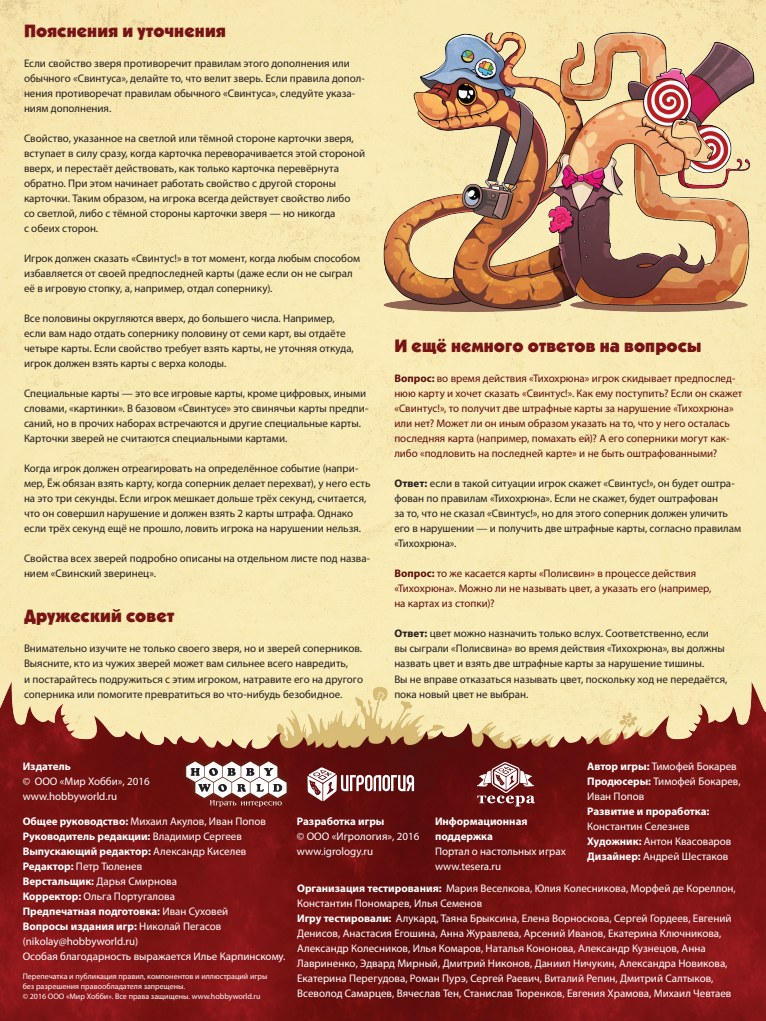
<style>
.page{position:relative;width:766px;height:1021px;background:#fff}
.page>*{position:absolute;margin:0;border:0;box-sizing:border-box;transform-origin:0 0}
.t1{font:900 18px "Kabel C";letter-spacing:.005em;color:#771415}
.t2{font:900 18px "Kabel C";color:#771514}
.t3{font:11px/15px "Myriad Pro";letter-spacing:-.005em;color:#231f20}
.t4{font:11px/15px "Myriad Pro";color:#fff}
.t5{font:11px/15px "Myriad Pro";letter-spacing:-.005em;color:#600e0e}
.t6{font:700 11px/15px "Myriad Pro";color:#fff}
.t7{font:8px/10px "Myriad Pro";color:#fff}
.s1{font-weight:700}
.s2{font-weight:400}
</style>
<div class="page">
<img style="left:0;top:0;width:765px;height:663px">
<img style="left:0;top:663px;width:765px;height:357px">
<svg style="left:307px;top:767px;width:107px;height:34px"></svg>
<svg style="left:477px;top:762px;width:57px;height:44px"></svg>
<div style="left:180px;top:755px;width:113px;height:58px;background:#69100e"></div>
<svg style="left:186px;top:761px;width:100px;height:46px"></svg>
<img style="left:346px;top:1px;width:419px;height:346px">
<p class="t1" style="left:24px;top:20px;width:203px">Пояснения и уточнения</p>
<p class="t3" style="left:24px;top:56px;width:342px">Если свойство зверя противоречит правилам этого дополнения или обычного «Свинтуса», делайте то, что велит зверь. Если правила допол&shy;нения противоречат правилам обычного «Свинтуса», следуйте указа&shy;ниям дополнения.</p>
<p class="t3" style="left:24px;top:131px;width:343px">Свойство, указанное на светлой или тёмной стороне карточки зверя, вступает в силу сразу, когда карточка переворачивается этой стороной вверх, и перестаёт действовать, как только карточка перевёрнута</p>
<p class="t3" style="left:24px;top:176px;width:313px">обратно. При этом начинает работать свойство с другой стороны</p>
<p class="t3" style="left:24px;top:191px;width:328px">карточки. Таким образом, на игрока всегда действует свойство либо</p>
<p class="t3" style="left:24px;top:206px;width:313px">со светлой, либо с тёмной стороны карточки зверя — но никогда</p>
<p class="t3" style="left:24px;top:221px;width:76px">с обеих сторон.</p>
<p class="t3" style="left:24px;top:251px;width:337px">Игрок должен сказать «Свинтус!» в тот момент, когда любым способом избавляется от своей предпоследней карты (даже если он не сыграл</p>
<p class="t3" style="left:24px;top:281px;width:250px">её в игровую стопку, а, например, отдал сопернику).</p>
<p class="t3" style="left:24px;top:311px;width:312px">Все половины округляются вверх, до большего числа. Например,</p>
<p class="t3" style="left:24px;top:326px;width:331px">если вам надо отдать сопернику половину от семи карт, вы отдаёте четыре карты. Если свойство требует взять карты, не уточняя откуда, игрок должен взять карты с верха колоды.</p>
<p class="t3" style="left:24px;top:386px;width:346px">Специальные карты — это все игровые карты, кроме цифровых, иными словами, «картинки». В базовом «Свинтусе» это свинячьи карты предпи&shy;саний, но в прочих наборах встречаются и другие специальные карты.<br>Карточки зверей не считаются специальными картами.</p>
<p class="t3" style="left:24px;top:461px;width:348px">Когда игрок должен отреагировать на определённое событие (напри&shy;мер, Ёж обязан взять карту, когда соперник делает перехват), у него есть на это три секунды. Если игрок мешкает дольше трёх секунд, считается, что он совершил нарушение и должен взять 2 карты штрафа. Однако если трёх секунд ещё не прошло, ловить игрока на нарушении нельзя.</p>
<p class="t3" style="left:24px;top:551px;width:348px">Свойства всех зверей подробно описаны на отдельном листе под назва&shy;нием «Свинский зверинец».</p>
<p class="t2" style="left:24px;top:605px;width:152px">Дружеский совет</p>
<p class="t3" style="left:24px;top:641px;width:339px">Внимательно изучите не только своего зверя, но и зверей соперников.<br>Выясните, кто из чужих зверей может вам сильнее всего навредить,</p>
<p class="t3" style="left:24px;top:671px;width:340px">и постарайтесь подружиться с этим игроком, натравите его на другого соперника или помогите превратиться во что-нибудь безобидное.</p>
<p class="t1" style="left:394px;top:335px;width:308px">И ещё немного ответов на вопросы</p>
<p class="t5" style="left:394px;top:371px;width:349px"><span class="s1">Вопрос:</span> во время действия «Тихохрюна» игрок скидывает предпослед&shy;нюю карту и хочет сказать «Свинтус!». Как ему поступить? Если он скажет «Свинтус!», то получит две штрафные карты за нарушение «Тихохрюна» или нет? Может ли он иным образом указать на то, что у него осталась последняя карта (например, помахать ей)? А его соперники могут как&shy;либо «подловить на последней карте» и не быть оштрафованными?</p>
<p class="t3" style="left:394px;top:476px;width:342px"><span class="s1">Ответ:</span> если в такой ситуации игрок скажет «Свинтус!», он будет оштра&shy;фован по правилам «Тихохрюна». Если не скажет, будет оштрафован</p>
<p class="t3" style="left:394px;top:506px;width:348px">за то, что не сказал «Свинтус!», но для этого соперник должен уличить его в нарушении — и получить две штрафные карты, согласно правилам «Тихохрюна».</p>
<p class="t5" style="left:394px;top:566px;width:303px"><span class="s1">Вопрос:</span> то же касается карты «Полисвин» в процессе действия</p>
<p class="t5" style="left:394px;top:581px;width:318px">«Тихохрюна». Можно ли не называть цвет, а указать его (например,</p>
<p class="t5" style="left:394px;top:596px;width:102px">на картах из стопки)?</p>
<p class="t3" style="left:394px;top:626px;width:316px"><span class="s1">Ответ:</span> цвет можно назначить только вслух. Соответственно, если</p>
<p class="t3" style="left:394px;top:641px;width:332px">вы сыграли «Полисвина» во время действия «Тихохрюна», вы должны</p>
<p class="t3" style="left:394px;top:656px;width:311px">назвать цвет и взять две штрафные карты за нарушение тишины.</p>
<p class="t3" style="left:394px;top:671px;width:334px">Вы не вправе отказаться называть цвет, поскольку ход не передаётся,</p>
<p class="t3" style="left:394px;top:686px;width:135px">пока новый цвет не выбран.</p>
<p class="t6" style="left:23px;top:758px;width:50px">Издатель</p>
<p class="t4" style="left:23px;top:773px;width:128px">© ООО «Мир Хобби», 2016</p>
<p class="t4" style="left:23px;top:788px;width:96px">www.hobbyworld.ru</p>
<p class="t4" style="left:23px;top:813px;width:245px"><span class="s1">Общее руководство:</span> Михаил Акулов, Иван Попов</p>
<p class="t6" style="left:23px;top:828px;width:221px">Руководитель редакции: <span class="s2">Владимир Сергеев</span></p>
<p class="t6" style="left:23px;top:843px;width:225px">Выпускающий редактор: <span class="s2">Александр Киселев</span></p>
<p class="t4" style="left:23px;top:858px;width:121px"><span class="s1">Редактор:</span> Петр Тюленев</p>
<p class="t4" style="left:23px;top:873px;width:156px"><span class="s1">Верстальщик:</span> Дарья Смирнова</p>
<p class="t4" style="left:23px;top:888px;width:154px"><span class="s1">Корректор:</span> Ольга Португалова</p>
<p class="t6" style="left:23px;top:903px;width:207px">Предпечатная подготовка: <span class="s2">Иван Суховей</span></p>
<p class="t4" style="left:23px;top:918px;width:200px"><span class="s1">Вопросы издания игр:</span> Николай Пегасов (nikolay@hobbyworld.ru)</p>
<p class="t4" style="left:23px;top:948px;width:264px">Особая благодарность выражается Илье Карпинскому.</p>
<p class="t7" style="left:23px;top:970px;width:246px">Перепечатка и публикация правил, компонентов и иллюстраций игры без разрешения правообладателя запрещены.</p>
<p class="t7" style="left:23px;top:990px;width:239px">© 2016 ООО «Мир Хобби». Все права защищены. www.hobbyworld.ru</p>
<p class="t6" style="left:297px;top:813px;width:89px">Разработка игры</p>
<p class="t4" style="left:297px;top:828px;width:124px">© ООО «Игрология», 2016</p>
<p class="t4" style="left:297px;top:843px;width:78px">www.igrology.ru</p>
<p class="t6" style="left:435px;top:813px;width:94px">Информационная поддержка</p>
<p class="t4" style="left:435px;top:843px;width:132px">Портал о настольных играх</p>
<p class="t4" style="left:435px;top:858px;width:68px">www.tesera.ru</p>
<p class="t4" style="left:587px;top:758px;width:151px"><span class="s1">Автор игры:</span> Тимофей Бокарев</p>
<p class="t4" style="left:587px;top:773px;width:155px"><span class="s1">Продюсеры:</span> Тимофей Бокарев,<br>Иван Попов</p>
<p class="t6" style="left:587px;top:803px;width:124px">Развитие и проработка:<br><span class="s2">Константин Селезнев</span></p>
<p class="t4" style="left:587px;top:833px;width:146px"><span class="s1">Художник:</span> Антон Квасоваров</p>
<p class="t4" style="left:587px;top:848px;width:142px"><span class="s1">Дизайнер:</span> Андрей Шестаков</p>
<p class="t4" style="left:297px;top:881px;width:440px"><span class="s1">Организация тестирования:</span> Мария Веселкова, Юлия Колесникова, Морфей де Кореллон,<br>Константин Пономарев, Илья Семенов</p>
<p class="t4" style="left:297px;top:911px;width:436px"><span class="s1">Игру тестировали:</span> Алукард, Таяна Брыксина, Елена Ворноскова, Сергей Гордеев, Евгений Денисов, Анастасия Егошина, Анна Журавлева, Арсений Иванов, Екатерина Ключникова, Александр Колесников, Илья Комаров, Наталья Кононова, Александр Кузнецов, Анна Лавриненко, Эдвард Мирный, Дмитрий Никонов, Даниил Ничукин, Александра Новикова, Екатерина Перегудова, Роман Пурэ, Сергей Раевич, Виталий Репин, Дмитрий Салтыков, Всеволод Самарцев, Вячеслав Тен, Станислав Тюренков, Евгения Храмова, Михаил Чевтаев</p>
</div>
